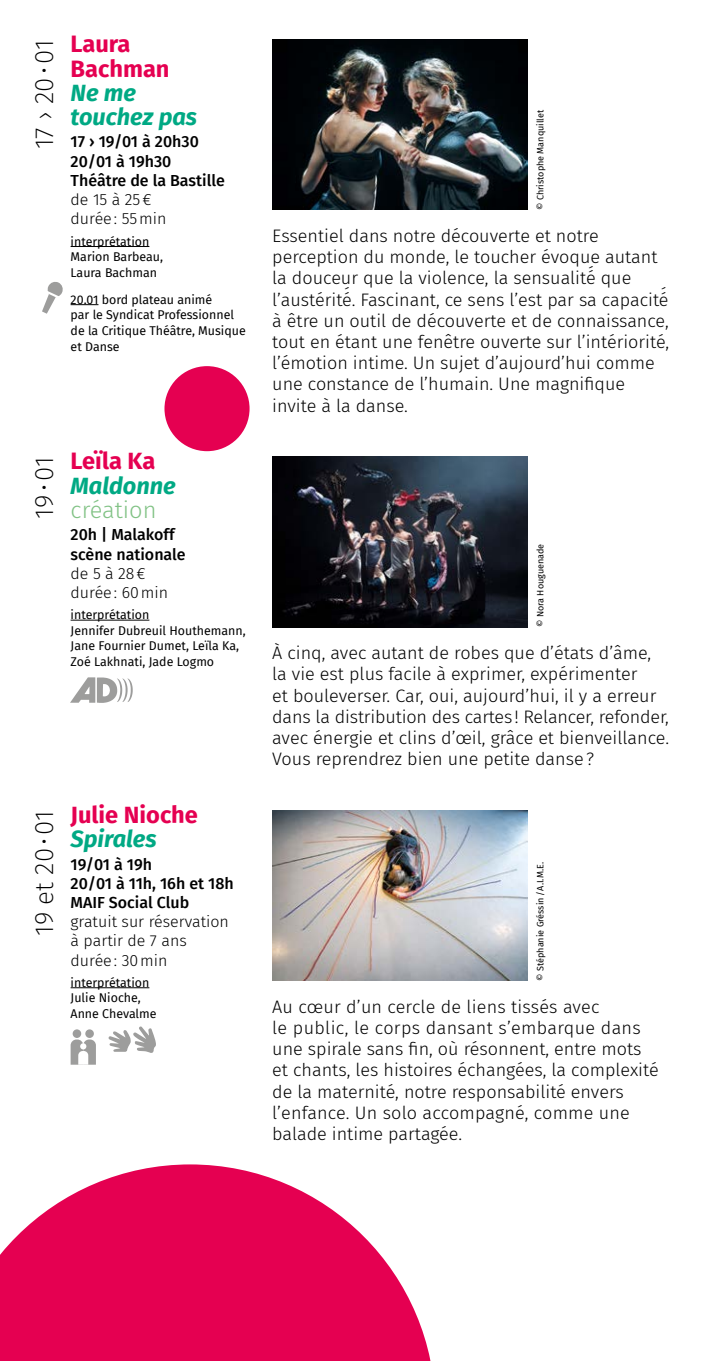
<style>
.page{position:relative;width:709px;height:1361px;background:#fff}
.page>*{position:absolute;margin:0;border:0;box-sizing:border-box;transform-origin:0 0}
.t1{font:200 26px "Fira Sans";color:#000}
.t2{font:700 23.6px/24.4px "Fira Sans";color:#e50051}
.t3{font:italic 700 23.6px/24.4px "Fira Sans";color:#00a984}
.t4{font:300 23.6px "Fira Sans";color:#81c285}
.t5{font:300 18px/21.2px "Fira Sans";color:#000}
.t6{font:500 16px/19.2px "Fira Sans";color:#000}
.t7{font:300 16px/19.2px "Fira Sans";color:#000}
.t8{font:12.4px/15.6px "Fira Sans";color:#000}
.t9{font:9px "Fira Sans";color:#000}
</style>
<div class="page">
<hr style="left:71px;top:246px;width:78px;height:1px;background:#000">
<svg style="left:71px;top:304px;width:27px;height:1px"></svg>
<hr style="left:71px;top:620px;width:78px;height:1px;background:#000">
<hr style="left:71px;top:987px;width:78px;height:1px;background:#000">
<svg style="left:109px;top:1026px;width:47px;height:27px"></svg>
<svg style="left:71px;top:1039px;width:25px;height:25px"></svg>
<div style="left:85px;top:1029px;width:9px;height:9px;background:#9d9d9c;border-radius:50%"></div>
<div style="left:73px;top:1029px;width:8px;height:9px;background:#9d9d9c;border-radius:50%"></div>
<img style="left:272px;top:810px;width:255px;height:170px">
<img style="left:272px;top:457px;width:255px;height:170px">
<img style="left:272px;top:40px;width:255px;height:170px">
<svg style="left:0;top:1164px;width:431px;height:197px;fill:#e50051"></svg>
<div style="left:164px;top:366px;width:85px;height:85px;background:#e50051;border-radius:50%"></div>
<svg style="left:70px;top:677px;width:63px;height:26px"></svg>
<svg style="left:42px;top:282px;width:21px;height:32px"></svg>
<h1 class="t1" style="left:26px;top:149px;width:111px;rotate:-90deg">17 › 20•01</h1>
<h2 class="t2" style="left:71px;top:30px;width:100px">Laura<br>Bachman</h2>
<h2 class="t3" style="left:71px;top:79px;width:128px">Ne me touchez pas</h2>
<p class="t6" style="left:71px;top:131px;width:156px">17 › 19/01 à 20h30<br>20/01 à 19h30<br>Théâtre de la Bastille</p>
<p class="t7" style="left:71px;top:190px;width:97px">de 15 à 25€ durée: 55min</p>
<p class="t8" style="left:71px;top:233px;width:94px">interprétation<br>Marion Barbeau,<br>Laura Bachman</p>
<p class="t8" style="left:71px;top:291px;width:177px">20.01 bord plateau animé<br>par le Syndicat Professionnel de la Critique Théâtre, Musique et Danse</p>
<h1 class="t1" style="left:26px;top:518px;width:63px;rotate:-90deg">19•01</h1>
<h2 class="t2" style="left:71px;top:447px;width:86px">Leïla Ka</h2>
<h2 class="t3" style="left:71px;top:472px;width:107px">Maldonne</h2>
<h2 class="t4" style="left:71px;top:493px;width:87px">création</h2>
<p class="t6" style="left:71px;top:524px;width:116px">20h | Malakoff scène nationale</p>
<p class="t7" style="left:71px;top:563px;width:99px">de 5 à 28€ durée: 60min</p>
<p class="t8" style="left:71px;top:607px;width:177px">interprétation<br>Jennifer Dubreuil Houthemann,<br>Jane Fournier Dumet, Leïla Ka,<br>Zoé Lakhnati, Jade Logmo</p>
<h1 class="t1" style="left:26px;top:936px;width:127px;rotate:-90deg">19 et 20•01</h1>
<h2 class="t2" style="left:71px;top:801px;width:129px">Julie Nioche</h2>
<h2 class="t3" style="left:71px;top:825px;width:87px">Spirales</h2>
<p class="t6" style="left:71px;top:853px;width:165px">19/01 à 19h<br>20/01 à 11h, 16h et 18h<br>MAIF Social Club</p>
<p class="t7" style="left:71px;top:912px;width:160px">gratuit sur réservation à partir de 7 ans durée: 30min</p>
<p class="t8" style="left:71px;top:974px;width:88px">interprétation<br>Julie Nioche,<br>Anne Chevalme</p>
<p class="t9" style="left:533px;top:210px;width:102px;rotate:-90deg">© Christophe Manquillet</p>
<p class="t5" style="left:272px;top:225px;width:400px">Essentiel dans notre découverte et notre perception du monde, le toucher évoque autant la douceur que la violence, la sensualité́ que l’austérité́. Fascinant, ce sens l’est par sa capacité́ à être un outil de découverte et de connaissance, tout en étant une fenêtre ouverte sur l’intériorité, l’émotion intime. Un sujet d’aujourd’hui comme une constance de l’humain. Une magnifique invite à la danse.</p>
<p class="t9" style="left:533px;top:627px;width:85px;rotate:-90deg">© Nora Houguenade</p>
<p class="t5" style="left:272px;top:642px;width:398px">À cinq, avec autant de robes que d’états d’âme, la vie est plus facile à exprimer, expérimenter<br>et bouleverser. Car, oui, aujourd’hui, il y a erreur dans la distribution des cartes! Relancer, refonder, avec énergie et clins d’œil, grâce et bienveillance.<br>Vous reprendrez bien une petite danse?</p>
<p class="t9" style="left:533px;top:980px;width:120px;rotate:-90deg">© Stéphanie Gréssin/A.I.M.E.</p>
<p class="t5" style="left:272px;top:996px;width:388px">Au cœur d’un cercle de liens tissés avec<br>le public, le corps dansant s’embarque dans une spirale sans fin, où résonnent, entre mots et chants, les histoires échangées, la complexité de la maternité, notre responsabilité envers l’enfance. Un solo accompagné, comme une balade intime partagée.</p>
</div>
